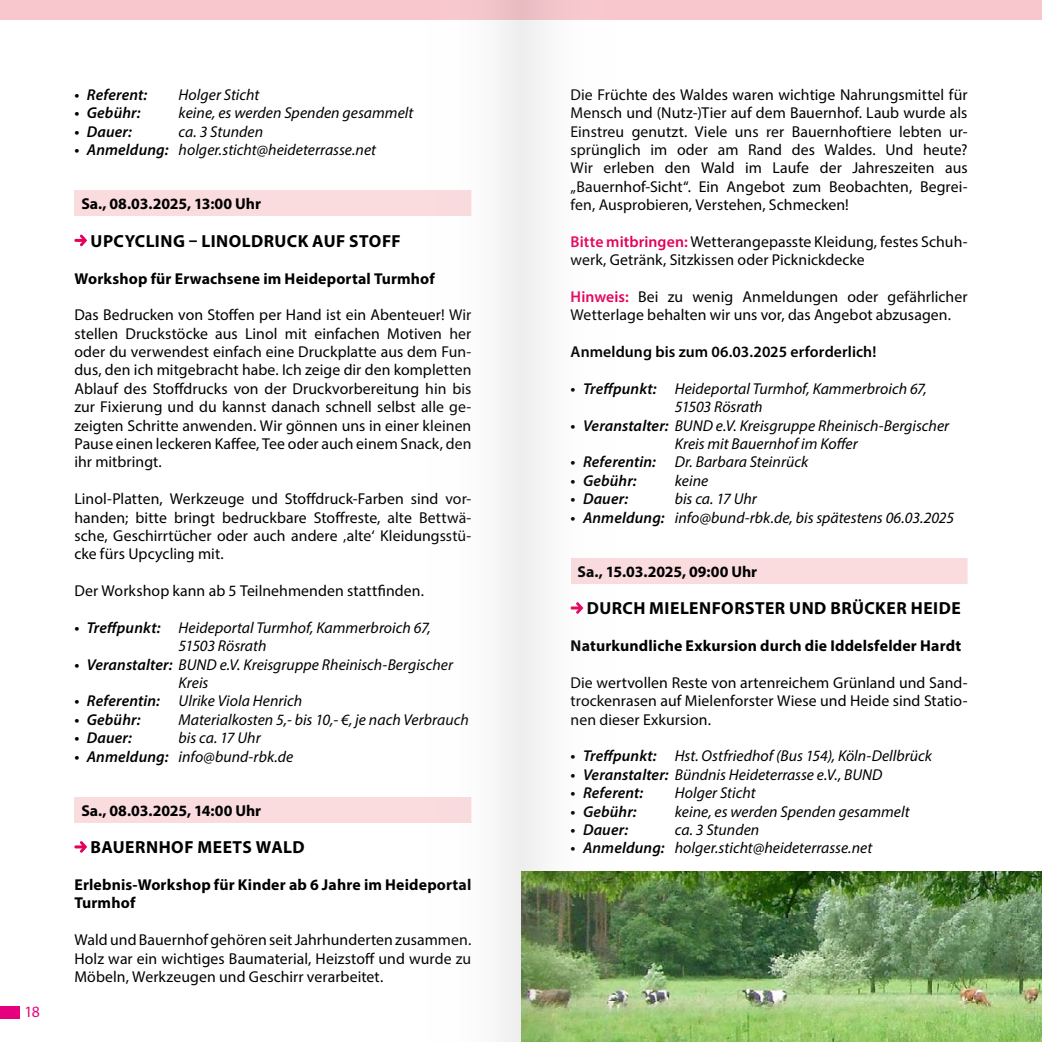
<style>
.page{position:relative;width:1042px;height:1042px;background:#fff}
.page>*{position:absolute;margin:0;border:0;box-sizing:border-box;transform-origin:0 0}
.t1{font:700 17.5px "Myriad Pro";letter-spacing:.025em;color:#000}
.t2{font:15.75px/18.4px "Myriad Pro";letter-spacing:.005em;color:#000;text-align:justify}
.t3{font:italic 15.75px/18.4px "Myriad Pro";color:#000}
.t4{font:700 15.75px/18.4px "Myriad Pro";letter-spacing:.01em;color:#000}
.t5{font:italic 600 15.75px "Myriad Pro";letter-spacing:.01em;color:#000}
.t6{font:600 15.75px "Myriad Pro";letter-spacing:.005em;color:#000}
.t7{font:15.75px "Myriad Pro";color:#e6007e}
.s1{font-weight:600}
.s2{font-weight:600;color:#e5005a}
</style>
<div class="page">
<div style="left:0;top:0;width:1042px;height:20px;background:#f8c7cd"></div>
<div style="left:0;top:1006px;width:20px;height:12px;background:#e6007e"></div>
<div style="left:74px;top:190px;width:398px;height:26px;background:#fadbde"></div>
<svg style="left:74px;top:235px;width:13px;height:11px"></svg>
<div style="left:74px;top:797px;width:398px;height:25px;background:#fadbde"></div>
<svg style="left:74px;top:841px;width:13px;height:11px"></svg>
<div style="left:570px;top:558px;width:398px;height:25px;background:#fadbde"></div>
<hr style="left:967px;top:558px;width:2px;height:25px;background:#fff">
<img style="left:620px;top:872px;width:422px;height:170px">
<svg style="left:422px;top:0;width:99px;height:1042px"></svg>
<svg style="left:521px;top:0;width:99px;height:1042px"></svg>
<p class="t7" style="left:24px;top:1002px;width:17px">18</p>
<p class="t5" style="left:74px;top:84px;width:74px">• Referent:</p>
<p class="t3" style="left:179px;top:85px;width:82px">Holger Sticht</p>
<p class="t5" style="left:74px;top:103px;width:68px">• Gebühr:</p>
<p class="t3" style="left:179px;top:103px;width:236px">keine, es werden Spenden gesammelt</p>
<p class="t5" style="left:74px;top:121px;width:59px">• Dauer:</p>
<p class="t3" style="left:179px;top:122px;width:86px">ca. 3 Stunden</p>
<p class="t3" style="left:74px;top:140px;width:303px"><span class="s1">• Anmeldung:</span> holger.sticht@heideterrasse.net</p>
<p class="t4" style="left:81px;top:194px;width:181px">Sa., 08.03.2025, 13:00 Uhr</p>
<p class="t1" style="left:91px;top:229px;width:312px">UPCYCLING – LINOLDRUCK AUF STOFF</p>
<p class="t4" style="left:74px;top:268px;width:362px">Workshop für Erwachsene im Heideportal Turmhof</p>
<p class="t2" style="left:74px;top:306px;width:398px">Das Bedrucken von Stoffen per Hand ist ein Abenteuer! Wir stellen Druckstöcke aus Linol mit einfachen Motiven her oder du verwendest einfach eine Druckplatte aus dem Fun&shy;dus, den ich mitgebracht habe. Ich zeige dir den kompletten Ablauf des Stoffdrucks von der Druckvorbereitung hin bis zur Fixierung und du kannst danach schnell selbst alle ge&shy;zeigten Schritte anwenden. Wir gönnen uns in einer kleinen Pause einen leckeren Kaffee, Tee oder auch einem Snack, den ihr mitbringt.</p>
<p class="t2" style="left:74px;top:489px;width:398px">Linol-Platten, Werkzeuge und Stoffdruck-Farben sind vor&shy;handen; bitte bringt bedruckbare Stoffreste, alte Bettwä&shy;sche, Geschirrtücher oder auch andere ‚alte‘ Kleidungsstü&shy;cke fürs Upcycling mit.</p>
<p class="t2" style="left:74px;top:581px;width:351px">Der Workshop kann ab 5 Teilnehmenden stattfinden.</p>
<p class="t3" style="left:179px;top:618px;width:254px;text-indent:-104px"><span class="s1">• Treffpunkt:</span> Heideportal Turmhof, Kammerbroich 67,<br>51503 Rösrath</p>
<p class="t3" style="left:179px;top:655px;width:276px;text-indent:-104px"><span class="s1">• Veranstalter:</span> BUND e.V. Kreisgruppe Rheinisch-Bergischer<br>Kreis</p>
<p class="t3" style="left:74px;top:691px;width:229px"><span class="s1">• Referentin:</span> Ulrike Viola Henrich</p>
<p class="t5" style="left:74px;top:709px;width:68px">• Gebühr:</p>
<p class="t3" style="left:179px;top:710px;width:292px">Materialkosten 5,- bis 10,- €, je nach Verbrauch</p>
<p class="t5" style="left:74px;top:728px;width:59px">• Dauer:</p>
<p class="t3" style="left:179px;top:728px;width:84px">bis ca. 17 Uhr</p>
<p class="t3" style="left:74px;top:747px;width:220px"><span class="s1">• Anmeldung:</span> info@bund-rbk.de</p>
<p class="t4" style="left:81px;top:800px;width:181px">Sa., 08.03.2025, 14:00 Uhr</p>
<p class="t1" style="left:91px;top:836px;width:215px">BAUERNHOF MEETS WALD</p>
<p class="t4" style="left:74px;top:875px;width:398px">Erlebnis-Workshop für Kinder ab 6 Jahre im Heideportal<br>Turmhof</p>
<p class="t2" style="left:74px;top:930px;width:398px">Wald und Bauernhof gehören seit Jahrhunderten zusammen.<br>Holz war ein wichtiges Baumaterial, Heizstoff und wurde zu Möbeln, Werkzeugen und Geschirr verarbeitet.</p>
<p class="t2" style="left:570px;top:85px;width:398px">Die Früchte des Waldes waren wichtige Nahrungsmittel für Mensch und (Nutz-)Tier auf dem Bauernhof. Laub wurde als Einstreu genutzt. Viele uns rer Bauernhoftiere lebten ur&shy;sprünglich im oder am Rand des Waldes. Und heute?<br>Wir erleben den Wald im Laufe der Jahreszeiten aus „Bauernhof-Sicht“. Ein Angebot zum Beobachten, Begrei&shy;fen, Ausprobieren, Verstehen, Schmecken!</p>
<p class="t2" style="left:570px;top:232px;width:398px"><span class="s2">Bitte mitbringen:</span> Wetterangepasste Kleidung, festes Schuh&shy;werk, Getränk, Sitzkissen oder Picknickdecke</p>
<p class="t2" style="left:570px;top:287px;width:398px"><span class="s2">Hinweis:</span> Bei zu wenig Anmeldungen oder gefährlicher<br>Wetterlage behalten wir uns vor, das Angebot abzusagen.</p>
<p class="t6" style="left:570px;top:342px;width:307px">Anmeldung bis zum 06.03.2025 erforderlich!</p>
<p class="t3" style="left:675px;top:379px;width:254px;text-indent:-104px"><span class="s1">• Treffpunkt:</span> Heideportal Turmhof, Kammerbroich 67,<br>51503 Rösrath</p>
<p class="t3" style="left:675px;top:416px;width:276px;text-indent:-104px"><span class="s1">• Veranstalter:</span> BUND e.V. Kreisgruppe Rheinisch-Bergischer<br>Kreis mit Bauernhof im Koffer</p>
<p class="t3" style="left:570px;top:453px;width:239px"><span class="s1">• Referentin:</span> Dr. Barbara Steinrück</p>
<p class="t5" style="left:570px;top:470px;width:68px">• Gebühr:</p>
<p class="t3" style="left:675px;top:471px;width:35px">keine</p>
<p class="t5" style="left:570px;top:489px;width:59px">• Dauer:</p>
<p class="t3" style="left:675px;top:489px;width:84px">bis ca. 17 Uhr</p>
<p class="t3" style="left:570px;top:508px;width:385px"><span class="s1">• Anmeldung:</span> info@bund-rbk.de, bis spätestens 06.03.2025</p>
<p class="t4" style="left:577px;top:561px;width:181px">Sa., 15.03.2025, 09:00 Uhr</p>
<p class="t1" style="left:587px;top:597px;width:375px">DURCH MIELENFORSTER UND BRÜCKER HEIDE</p>
<p class="t4" style="left:570px;top:636px;width:392px">Naturkundliche Exkursion durch die Iddelsfelder Hardt</p>
<p class="t2" style="left:570px;top:673px;width:398px">Die wertvollen Reste von artenreichem Grünland und Sand&shy;trockenrasen auf Mielenforster Wiese und Heide sind Statio&shy;nen dieser Exkursion.</p>
<p class="t3" style="left:570px;top:747px;width:363px"><span class="s1">• Treffpunkt:</span> Hst. Ostfriedhof (Bus 154), Köln-Dellbrück</p>
<p class="t3" style="left:570px;top:765px;width:313px"><span class="s1">• Veranstalter:</span> Bündnis Heideterrasse e.V., BUND</p>
<p class="t5" style="left:570px;top:783px;width:74px">• Referent:</p>
<p class="t3" style="left:675px;top:783px;width:82px">Holger Sticht</p>
<p class="t5" style="left:570px;top:801px;width:68px">• Gebühr:</p>
<p class="t3" style="left:675px;top:802px;width:236px">keine, es werden Spenden gesammelt</p>
<p class="t5" style="left:570px;top:819px;width:59px">• Dauer:</p>
<p class="t3" style="left:675px;top:820px;width:86px">ca. 3 Stunden</p>
<p class="t3" style="left:570px;top:838px;width:303px"><span class="s1">• Anmeldung:</span> holger.sticht@heideterrasse.net</p>
</div>
